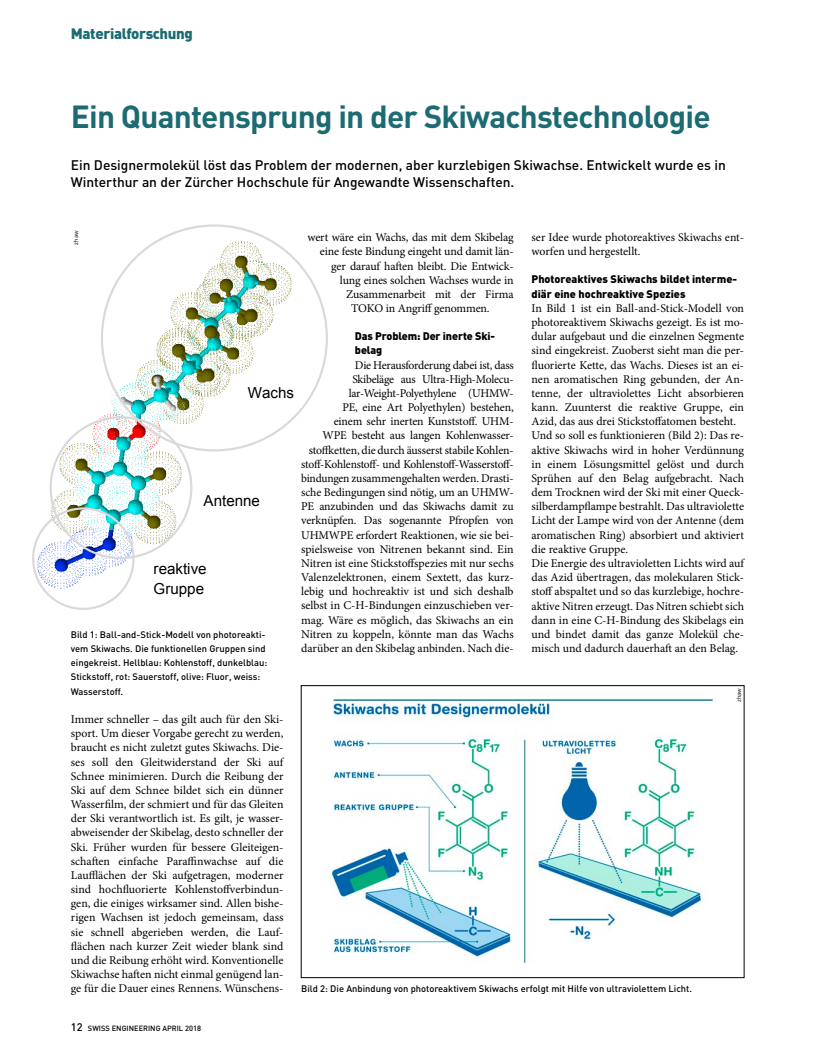
<style>
.page{position:relative;width:815px;height:1063px;background:#fff}
.page>*{position:absolute;margin:0;border:0;box-sizing:border-box;transform-origin:0 0}
.t1{font:700 31.5px "DIN";letter-spacing:-.025em;color:#1c6b72}
.t2{font:15.12px/20.1px "Arial";color:#000}
.t3{font:900 15px "DIN";letter-spacing:-.025em;color:#1c6b72}
.t4{font:500 13.75px/16.2px "DIN";color:#000}
.t5{font:11.88px/14.1px "Minion Pro";letter-spacing:-.005em;color:#000}
.t6{font:900 11px/14.1px "DIN";color:#000}
.t7{font:500 9.38px/14.1px "DIN";color:#000}
.t8{font:500 7.5px "DIN";color:#000}
.t9{font:6.25px "DIN";color:#000}
.s1{font-size:11px}
</style>
<div class="page">
<img style="left:38px;top:242px;width:253px;height:347px">
<div style="left:32px;top:507px;width:103px;height:103px;border:2px solid #d9d9d9;border-radius:50%"></div>
<div style="left:240px;top:380px;width:62px;height:28px;background:#fff"></div>
<div style="left:196px;top:488px;width:72px;height:25px;background:#fff"></div>
<div style="left:146px;top:556px;width:69px;height:46px;background:#fff"></div>
<img style="left:330px;top:698px;width:385px;height:265px">
<div style="left:301px;top:685px;width:443px;height:293px;border:1px solid #000"></div>
<p class="t3" style="left:71px;top:24px;width:124px">Materialforschung</p>
<h1 class="t1" style="left:71px;top:96px;width:641px">Ein Quantensprung in der Skiwachstechnologie</h1>
<p class="t4" style="left:71px;top:157px;width:656px">Ein Designermolekül löst das Problem der modernen, aber kurzlebigen Skiwachse. Entwickelt wurde es in<br>Winterthur an der Zürcher Hochschule für Angewandte Wissenschaften.</p>
<p class="t9" style="left:72px;top:245px;width:16px;rotate:-90deg">zhaw</p>
<p class="t5" style="left:307px;top:230px;width:208px">wert wäre ein Wachs, das mit dem Skibelag</p>
<p class="t5" style="left:320px;top:245px;width:195px">eine feste Bindung eingeht und damit län-</p>
<p class="t5" style="left:331px;top:259px;width:184px">ger darauf haften bleibt. Die Entwick-</p>
<p class="t5" style="left:340px;top:273px;width:175px">lung eines solchen Wachses wurde in</p>
<p class="t5" style="left:346px;top:287px;width:169px">Zusammenarbeit mit der Firma</p>
<p class="t5" style="left:351px;top:301px;width:140px">TOKO in Angriff genommen.</p>
<p class="t6" style="left:355px;top:329px;width:142px">Das Problem: Der inerte Ski&shy;belag</p>
<p class="t5" style="left:301px;top:358px;width:214px;text-align:right">Die Herausforderung dabei ist, dass<br>Skibeläge aus Ultra-High-Molecu&shy;lar-Weight-Polyethylene (UHMW-<br>PE, eine Art Polyethylen) bestehen,<br>einem sehr inerten Kunststoff. UHM-<br>WPE besteht aus langen Kohlenwasser&shy;stoffketten, die durch äusserst stabile Kohlen&shy;stoff-Kohlenstoff- und Kohlenstoff-Wasserstoff&shy;bindungen zusammengehalten werden. Drasti&shy;sche Bedingungen sind nötig, um an UHMW-PE anzubinden und das Skiwachs damit zu verknüpfen. Das sogenannte Pfropfen von UHMWPE erfordert Reaktionen, wie sie bei&shy;spielsweise von Nitrenen bekannt sind. Ein Nitren ist eine Stickstoffspezies mit nur sechs Valenzelektronen, einem Sextett, das kurz&shy;lebig und hochreaktiv ist und sich deshalb selbst in C-H-Bindungen einzuschieben ver&shy;mag. Wäre es möglich, das Skiwachs an ein Nitren zu koppeln, könnte man das Wachs darüber an den Skibelag anbinden. Nach die-</p>
<p class="t2" style="left:248px;top:383px;width:48px">Wachs</p>
<p class="t2" style="left:204px;top:491px;width:58px">Antenne</p>
<p class="t2" style="left:154px;top:559px;width:55px">reaktive<br>Gruppe</p>
<p class="t7" style="left:71px;top:627px;width:198px">Bild 1: Ball-and-Stick-Modell von photoreakti&shy;vem Skiwachs. Die funktionellen Gruppen sind eingekreist. Hellblau: Kohlenstoff, dunkelblau:<br>Stickstoff, rot: Sauerstoff, olive: Fluor, weiss:<br>Wasserstoff.</p>
<p class="t5" style="left:531px;top:230px;width:214px">ser Idee wurde photoreaktives Skiwachs ent&shy;worfen und hergestellt.</p>
<p class="t6" style="left:531px;top:272px;width:207px">Photoreaktives Skiwachs bildet interme&shy;diär eine hochreaktive Spezies</p>
<p class="t5" style="left:531px;top:301px;width:214px">In Bild 1 ist ein Ball-and-Stick-Modell von photoreaktivem Skiwachs gezeigt. Es ist mo&shy;dular aufgebaut und die einzelnen Segmente sind eingekreist. Zuoberst sieht man die per&shy;fluorierte Kette, das Wachs. Dieses ist an ei&shy;nen aromatischen Ring gebunden, der An&shy;tenne, der ultraviolettes Licht absorbieren kann. Zuunterst die reaktive Gruppe, ein Azid, das aus drei Stickstoffatomen besteht.<br>Und so soll es funktionieren (Bild 2): Das re&shy;aktive Skiwachs wird in hoher Verdünnung in einem Lösungsmittel gelöst und durch Sprühen auf den Belag aufgebracht. Nach dem Trocknen wird der Ski mit einer Queck&shy;silberdampflampe bestrahlt. Das ultraviolette Licht der Lampe wird von der Antenne (dem aromatischen Ring) absorbiert und aktiviert die reaktive Gruppe.<br>Die Energie des ultravioletten Lichts wird auf das Azid übertragen, das molekularen Stick&shy;stoff abspaltet und so das kurzlebige, hochre&shy;aktive Nitren erzeugt. Das Nitren schiebt sich dann in eine C-H-Bindung des Skibelags ein und bindet damit das ganze Molekül che&shy;misch und dadurch dauerhaft an den Belag.</p>
<p class="t9" style="left:735px;top:702px;width:16px;rotate:-90deg">zhaw</p>
<p class="t5" style="left:71px;top:712px;width:214px;text-align:justify">Immer schneller – das gilt auch für den Ski&shy;sport. Um dieser Vorgabe gerecht zu werden, braucht es nicht zuletzt gutes Skiwachs. Die&shy;ses soll den Gleitwiderstand der Ski auf Schnee minimieren. Durch die Reibung der Ski auf dem Schnee bildet sich ein dünner Wasserfilm, der schmiert und für das Gleiten der Ski verantwortlich ist. Es gilt, je wasser&shy;abweisender der Skibelag, desto schneller der Ski. Früher wurden für bessere Gleiteigen&shy;schaften einfache Paraffinwachse auf die Laufflächen der Ski aufgetragen, moderner sind hochfluorierte Kohlenstoffverbindun&shy;gen, die einiges wirksamer sind. Allen bishe&shy;rigen Wachsen ist jedoch gemeinsam, dass sie schnell abgerieben werden, die Lauf&shy;flächen nach kurzer Zeit wieder blank sind und die Reibung erhöht wird. Konventionelle Skiwachse haften nicht einmal genügend lan&shy;ge für die Dauer eines Rennens. Wünschens-</p>
<p class="t8" style="left:71px;top:1023px;width:132px"><span class="s1">12</span> SWISS ENGINEERING APRIL 2018</p>
<p class="t7" style="left:301px;top:981px;width:392px">Bild 2: Die Anbindung von photoreaktivem Skiwachs erfolgt mit Hilfe von ultraviolettem Licht.</p>
</div>
